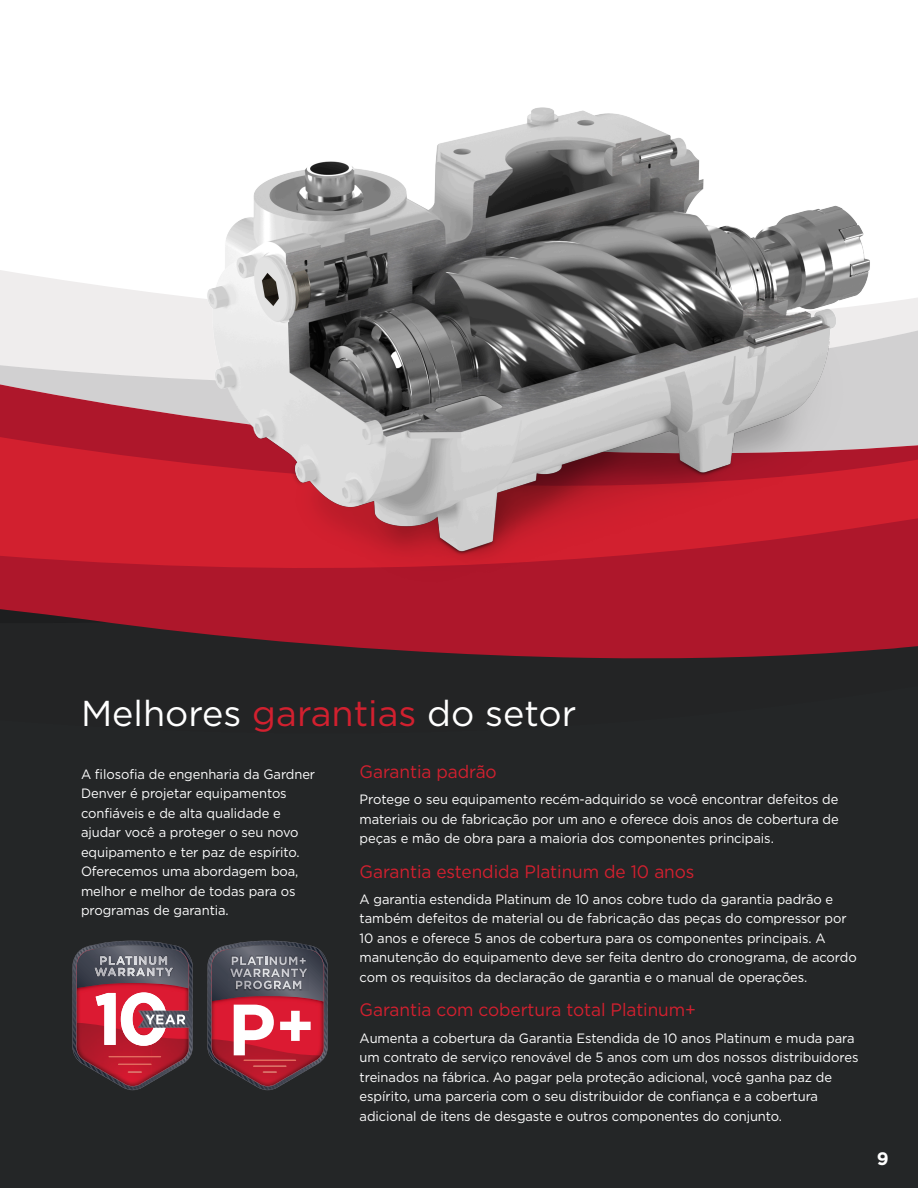
<style>
.page{position:relative;width:918px;height:1188px;background:#fff}
.page>*{position:absolute;margin:0;border:0;box-sizing:border-box;transform-origin:0 0}
.Top_Heading_24{font:36px "Gotham";color:#fff}
.Heading_12{font:18px "Gotham";letter-spacing:-.005em;color:#d2202f;scale:.96 1}
.Page_Num_-_Right{font:700 18px "Gotham";color:#fff}
.Body_Text_9{font:13.5px/19.5px "Gotham";letter-spacing:-.005em;color:#fff;scale:.96 1}
.Body_Text_9_-_no_bre{font:13.5px/19.5px "Gotham";letter-spacing:-.005em;color:#fff;text-align:justify;scale:.96 1}
.s1{color:#d2202f}
</style>
<div class="page">
<div style="left:0;top:774px;width:918px;height:414px;background:#242627"></div>
<svg style="left:0;top:270px;width:115px;height:352px;background:#efebec"></svg>
<svg style="left:0;top:358px;width:115px;height:247px;background:#c73b49"></svg>
<svg style="left:0;top:585px;width:107px;height:37px;background:#941828"></svg>
<div style="left:0;top:622px;width:918px;height:152px;background:#232425"></div>
<img style="left:115px;top:107px;width:803px;height:554px">
<svg style="left:72px;top:941px;width:121px;height:149px;background:#8f4e5a"></svg>
<svg style="left:208px;top:941px;width:120px;height:149px;background:#8b4c58"></svg>
<p class="Top_Heading_24" style="left:81px;top:690px;width:497px">Melhores <span class="s1">garantias</span> do setor</p>
<p class="Body_Text_9" style="left:81px;top:764px;width:245px">A filosofia de engenharia da Gardner<br>Denver é projetar equipamentos confiáveis e de alta qualidade e ajudar você a proteger o seu novo equipamento e ter paz de espírito.<br>Oferecemos uma abordagem boa, melhor e melhor de todas para os programas de garantia.</p>
<p class="Heading_12" style="left:360px;top:760px;width:144px">Garantia padrão</p>
<p class="Body_Text_9_-_no_bre" style="left:360px;top:789px;width:501px">Protege o seu equipamento recém-adquirido se você encontrar defeitos de materiais ou de fabricação por um ano e oferece dois anos de cobertura de peças e mão de obra para a maioria dos componentes principais.</p>
<p class="Heading_12" style="left:360px;top:860px;width:350px">Garantia estendida Platinum de 10 anos</p>
<p class="Body_Text_9_-_no_bre" style="left:360px;top:889px;width:519px;text-align:left">A garantia estendida Platinum de 10 anos cobre tudo da garantia padrão e também defeitos de material ou de fabricação das peças do compressor por 10 anos e oferece 5 anos de cobertura para os componentes principais. A manutenção do equipamento deve ser feita dentro do cronograma, de acordo com os requisitos da declaração de garantia e o manual de operações.</p>
<p class="Heading_12" style="left:360px;top:999px;width:352px">Garantia com cobertura total Platinum+</p>
<p class="Body_Text_9" style="left:360px;top:1028px;width:521px">Aumenta a cobertura da Garantia Estendida de 10 anos Platinum e muda para um contrato de serviço renovável de 5 anos com um dos nossos distribuidores treinados na fábrica. Ao pagar pela proteção adicional, você ganha paz de espírito, uma parceria com o seu distribuidor de confiança e a cobertura adicional de itens de desgaste e outros componentes do conjunto.</p>
<p class="Page_Num_-_Right" style="left:877px;top:1147px;width:13px">9</p>
</div>
